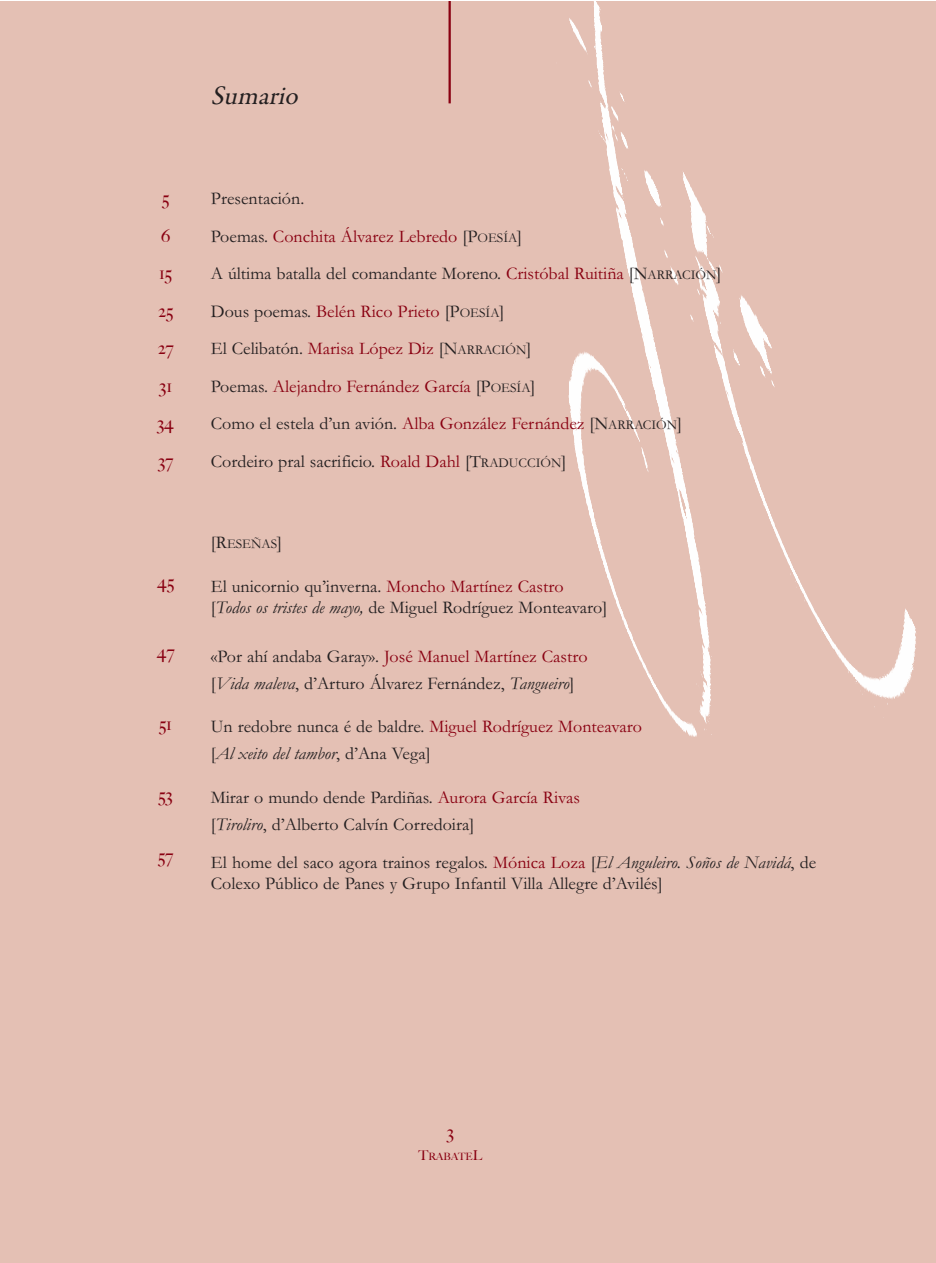
<style>
.page{position:relative;width:936px;height:1263px;background:#fff}
.page>*{position:absolute;margin:0;border:0;box-sizing:border-box;transform-origin:0 0}
.t1{font:italic 27px "Garamond Premr Pro";color:#231f20}
.t2{font:18px/37.5px "Garamond";color:#231f20}
.t3{font:500 18px/37.5px "Big Caslon";color:#890011}
.t4{font:13.5px "Garamond";color:#231f20}
.t5{font:500 10.2px "Big Caslon";color:#890011}
.s1{color:#890011}
.s2{font-size:13.5px}
.s3{font-size:18px}
.s4{font-style:italic}
</style>
<div class="page">
<div style="left:0;top:1px;width:935px;height:1262px;background:#e4c0b4"></div>
<img style="left:568px;top:1px;width:348px;height:736px">
<hr style="left:448px;top:1px;width:3px;height:102px;background:#890011">
<p class="t3" style="left:157px;top:181px;width:19px">5<br>6<br>15<br>25<br>27<br>31<br>34<br>37</p>
<p class="t3" style="left:157px;top:565px;width:18px">45</p>
<p class="t3" style="left:157px;top:635px;width:19px">47</p>
<p class="t3" style="left:159px;top:706px;width:14px">51</p>
<p class="t3" style="left:158px;top:778px;width:16px">53</p>
<p class="t3" style="left:158px;top:839px;width:17px">57</p>
<h1 class="t1" style="left:211px;top:85px;width:94px">Sumario</h1>
<p class="t2" style="left:211px;top:182px;width:512px">Presentación.<br>Poemas. <span class="s1">Conchita Álvarez Lebredo</span> [P<span class="s2">OESÍA</span>]<br>A última batalla del comandante Moreno. <span class="s1">Cristóbal Ruitiña</span> [N<span class="s2">ARRACIÓN</span>] Dous poemas. <span class="s1">Belén Rico Prieto</span> [P<span class="s2">OESÍA</span>]<br>El Celibatón. <span class="s1">Marisa López Diz</span> [N<span class="s2">ARRACIÓN</span>]<br>Poemas. <span class="s1">Alejandro Fernández García</span> [P<span class="s2">OESÍA</span>]<br>Como el estela d’un avión. <span class="s1">Alba González Fernández</span> [N<span class="s2">ARRACIÓN</span>] Cordeiro pral sacrificio. <span class="s1">Roald Dahl</span> [T<span class="s2">RADUCCIÓN</span>]</p>
<p class="t4" style="left:211px;top:539px;width:73px"><span class="s3">[R</span>ESEÑAS<span class="s3">]</span></p>
<p class="t2" style="left:211px;top:577px;width:398px;line-height:21.6px">El unicornio qu’inverna. <span class="s1">Moncho Martínez Castro </span>[<span class="s4">Todos os tristes de mayo,</span> de Miguel Rodríguez Monteavaro]</p>
<p class="t2" style="left:211px;top:645px;width:378px;line-height:27px">«Por ahí andaba Garay». <span class="s1">José Manuel Martínez Castro </span>[<span class="s4">Vida maleva</span>, d’Arturo Álvarez Fernández, <span class="s4">Tangueiro</span>]</p>
<p class="t2" style="left:211px;top:715px;width:432px;line-height:27px">Un redobre nunca é de baldre. <span class="s1">Miguel Rodríguez Monteavaro </span>[<span class="s4">Al xeito del tambor</span>, d’Ana Vega]</p>
<p class="t2" style="left:211px;top:786px;width:370px;line-height:27px">Mirar o mundo dende Pardiñas. <span class="s1">Aurora García Rivas </span>[<span class="s4">Tiroliro</span>, d’Alberto Calvín Corredoira]</p>
<p class="t2" style="left:211px;top:853px;width:607px;line-height:21.6px">El home del saco agora trainos regalos. <span class="s1">Mónica Loza</span> [<span class="s4">El Anguleiro. Soños de Navidá</span>, de<br>Colexo Público de Panes y Grupo Infantil Villa Allegre d’Avilés]</p>
<p class="t3" style="left:447px;top:1114px;width:9px">3</p>
<p class="t5" style="left:418px;top:1153px;width:65px"><span class="s2">T</span>RABATE<span class="s2">L</span></p>
</div>
